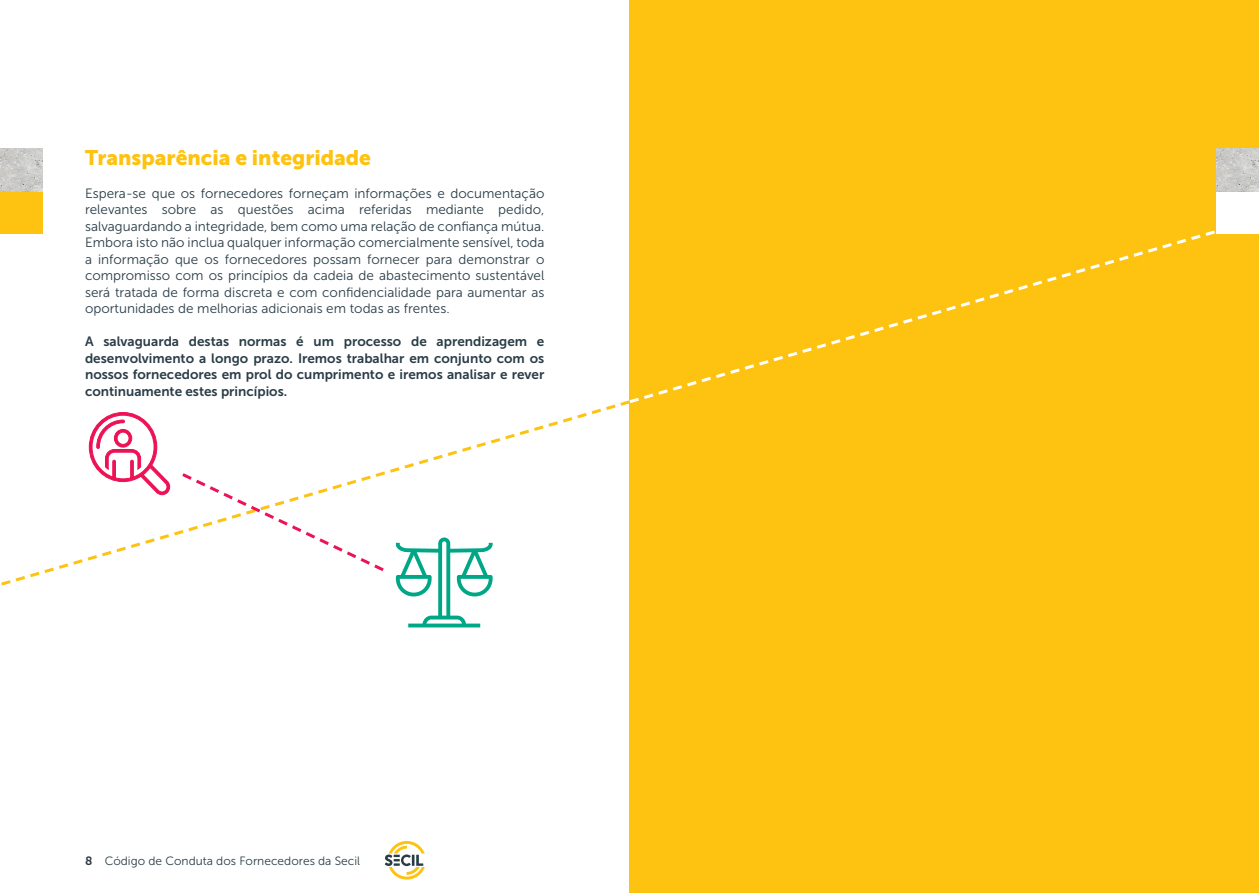
<style>
.page{position:relative;width:1259px;height:893px;background:#fff}
.page>*{position:absolute;margin:0;border:0;box-sizing:border-box;transform-origin:0 0}
.t1{font:21px "Museo Sans 900";color:#fec210}
.t2{font:13.5px/16.5px "Museo Sans 300";color:#2a3d47;text-align:justify}
.t3{font:13.5px/16.5px "Museo Sans 700";color:#2a3d47;text-align:justify}
.t4{font:12px "Museo Sans 300";color:#2a3d47}
.s1{font-family:"Museo Sans 700"}
</style>
<div class="page">
<svg style="left:385px;top:841px;width:40px;height:39px"></svg>
<div style="left:0;top:191px;width:43px;height:43px;background:#fec210"></div>
<img style="left:0;top:149px;width:43px;height:42px">
<div style="left:629px;top:0;width:630px;height:893px;background:#fec210"></div>
<svg style="left:1px;top:401px;width:625px;height:185px"></svg>
<svg style="left:626px;top:230px;width:589px;height:175px"></svg>
<svg style="left:179px;top:471px;width:208px;height:103px"></svg>
<svg style="left:89px;top:412px;width:82px;height:83px"></svg>
<svg style="left:396px;top:537px;width:96px;height:90px"></svg>
<div style="left:1216px;top:191px;width:43px;height:43px;background:#fff"></div>
<img style="left:1216px;top:149px;width:43px;height:42px">
<p class="t1" style="left:85px;top:145px;width:287px">Transparência e integridade</p>
<p class="t2" style="left:85px;top:185px;width:461px">Espera-se que os fornecedores forneçam informações e documentação relevantes sobre as questões acima referidas mediante pedido, salvaguardando a integridade, bem como uma relação de confiança mútua.<br>Embora isto não inclua qualquer informação comercialmente sensível, toda a informação que os fornecedores possam fornecer para demonstrar o compromisso com os princípios da cadeia de abastecimento sustentável será tratada de forma discreta e com confidencialidade para aumentar as oportunidades de melhorias adicionais em todas as frentes.</p>
<p class="t3" style="left:85px;top:333px;width:461px">A salvaguarda destas normas é um processo de aprendizagem e desenvolvimento a longo prazo. Iremos trabalhar em conjunto com os nossos fornecedores em prol do cumprimento e iremos analisar e rever continuamente estes princípios.</p>
<p class="t4" style="left:85px;top:854px;width:277px"><span class="s1">8</span> Código de Conduta dos Fornecedores da Secil</p>
</div>
